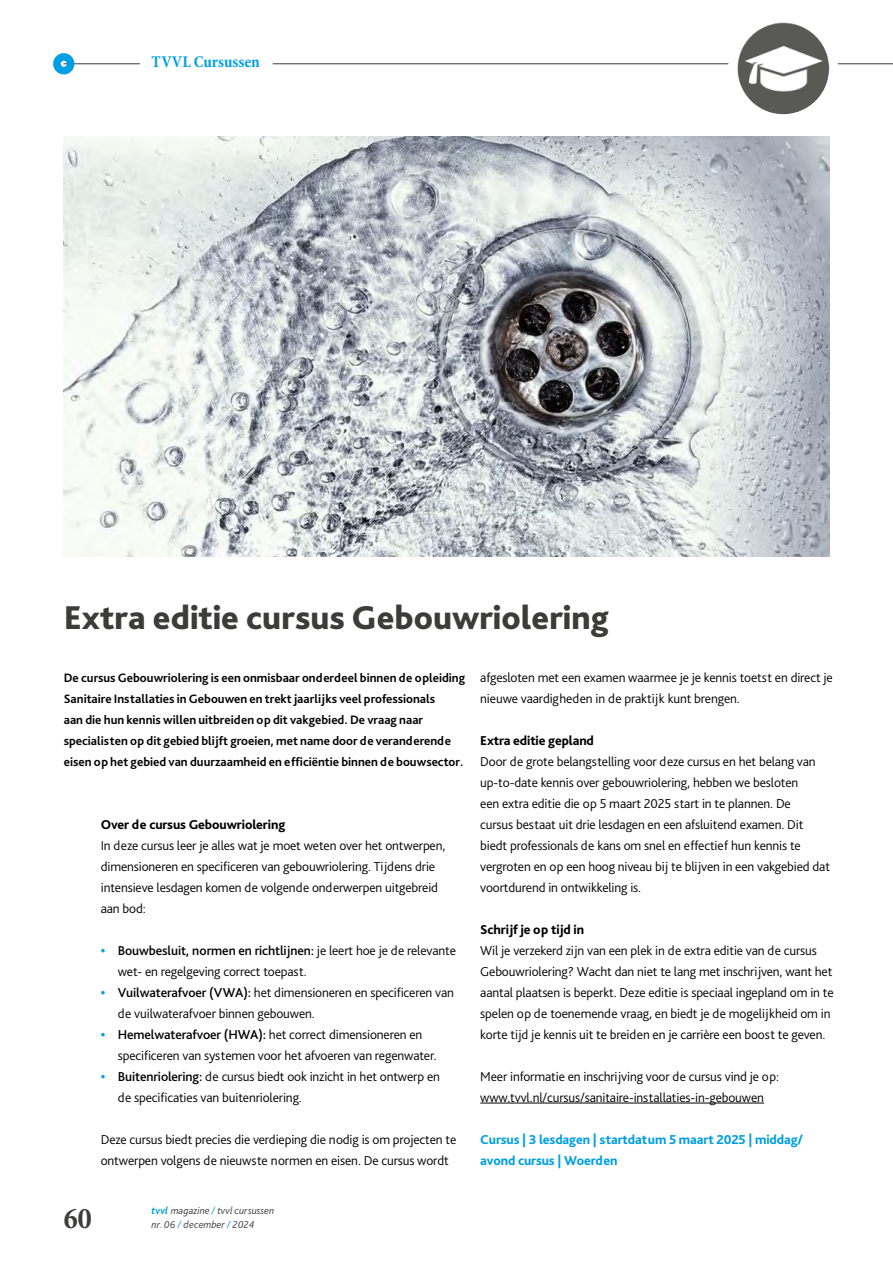
<style>
.page{position:relative;width:893px;height:1263px;background:#fff}
.page>*{position:absolute;margin:0;border:0;box-sizing:border-box;transform-origin:0 0}
.t1{font:800 34.5px "Bliss 2";color:#3c3c3b}
.t2{font:700 condensed 30px "Minion Pro";color:#3c3c3b}
.t3{font:700 condensed 16.5px "Minion Pro";color:#009fe3}
.t4{font:300 13.5px/21px "Bliss Pro";letter-spacing:-.01em;color:#000}
.t5{font:800 13.5px/21px "Bliss Pro";letter-spacing:-.01em;color:#009fe3}
.t6{font:800 13.5px "Bliss Pro";letter-spacing:-.01em;color:#000}
.t7{font:700 12.75px/21px "Bliss Pro";color:#000}
.t8{font:italic 300 10.5px/13.5px "Bliss Pro";color:#3c3c3b}
.s1{font-weight:800;color:#009fe3}
.s2{font-weight:500}
.s3{font-weight:700;color:#009fe3}
.s4{color:#009fe3}
</style>
<div class="page">
<img style="left:737px;top:22px;width:92px;height:92px;border-radius:46px">
<hr style="left:64px;top:63px;width:76px;height:1px;background:#3c3c3b">
<div style="left:53px;top:53px;width:21px;height:21px;border:8px solid #009fe3;border-radius:50%"></div>
<hr style="left:273px;top:63px;width:455px;height:1px;background:#3c3c3b">
<hr style="left:838px;top:63px;width:55px;height:1px;background:#3c3c3b">
<img style="left:64px;top:136px;width:765px;height:420px">
<hr style="left:480px;top:1103px;width:284px;height:1px;background:#000">
<p class="t3" style="left:152px;top:51px;width:110px">TVVL Cursussen</p>
<h1 class="t1" style="left:64px;top:596px;width:546px">Extra editie cursus Gebouwriolering</h1>
<p class="t4" style="left:480px;top:666px;width:354px">afgesloten met een examen waarmee je je kennis toetst en direct je nieuwe vaardigheden in de praktijk kunt brengen.</p>
<p class="t6" style="left:480px;top:732px;width:115px">Extra editie gepland</p>
<p class="t4" style="left:480px;top:750px;width:351px">Door de grote belangstelling voor deze cursus en het belang van up-to-date kennis over gebouwriolering, hebben we besloten<br>een extra editie die op 5 maart 2025 start in te plannen. De<br>cursus bestaat uit drie lesdagen en een afsluitend examen. Dit biedt professionals de kans om snel en effectief hun kennis te vergroten en op een hoog niveau bij te blijven in een vakgebied dat voortdurend in ontwikkeling is.</p>
<p class="t6" style="left:480px;top:921px;width:105px">Schrijf je op tijd in</p>
<p class="t4" style="left:480px;top:939px;width:355px">Wil je verzekerd zijn van een plek in de extra editie van de cursus Gebouwriolering? Wacht dan niet te lang met inschrijven, want het aantal plaatsen is beperkt. Deze editie is speciaal ingepland om in te spelen op de toenemende vraag, en biedt je de mogelijkheid om in korte tijd je kennis uit te breiden en je carrière een boost te geven.</p>
<p class="t4" style="left:480px;top:1065px;width:300px">Meer informatie en inschrijving voor de cursus vind je op: www.tvvl.nl/cursus/sanitaire-installaties-in-gebouwen</p>
<p class="t5" style="left:480px;top:1128px;width:324px">Cursus | 3 lesdagen | startdatum 5 maart 2025 | middag/ avond cursus | Woerden</p>
<p class="t7" style="left:64px;top:667px;width:403px">De cursus Gebouwriolering is een onmisbaar onderdeel binnen de opleiding Sanitaire Installaties in Gebouwen en trekt jaarlijks veel professionals<br>aan die hun kennis willen uitbreiden op dit vakgebied. De vraag naar specialisten op dit gebied blijft groeien, met name door de veranderende eisen op het gebied van duurzaamheid en efficiëntie binnen de bouwsector.</p>
<p class="t6" style="left:101px;top:816px;width:186px">Over de cursus Gebouwriolering</p>
<p class="t4" style="left:101px;top:834px;width:346px">In deze cursus leer je alles wat je moet weten over het ontwerpen, dimensioneren en specificeren van gebouwriolering. Tijdens drie intensieve lesdagen komen de volgende onderwerpen uitgebreid aan bod:</p>
<p class="t4" style="left:118px;top:939px;width:340px;text-indent:-17px"><span class="s1">•</span> <span class="s2">Bouwbesluit, normen en richtlijnen:</span> je leert hoe je de relevante wet- en regelgeving correct toepast.</p>
<p class="t4" style="left:118px;top:981px;width:338px;text-indent:-17px"><span class="s1">•</span> <span class="s2">Vuilwaterafvoer (VWA):</span> het dimensioneren en specificeren van de vuilwaterafvoer binnen gebouwen.</p>
<p class="t4" style="left:118px;top:1023px;width:321px;text-indent:-17px"><span class="s1">•</span> <span class="s2">Hemelwaterafvoer (HWA):</span> het correct dimensioneren en specificeren van systemen voor het afvoeren van regenwater.</p>
<p class="t4" style="left:118px;top:1065px;width:324px;text-indent:-17px"><span class="s1">•</span> <span class="s2">Buitenriolering:</span> de cursus biedt ook inzicht in het ontwerp en de specificaties van buitenriolering.</p>
<p class="t4" style="left:101px;top:1128px;width:357px">Deze cursus biedt precies die verdieping die nodig is om projecten te ontwerpen volgens de nieuwste normen en eisen. De cursus wordt</p>
<h2 class="t2" style="left:64px;top:1197px;width:29px">60</h2>
<p class="t8" style="left:152px;top:1204px;width:124px"><span class="s3">tvvl</span> magazine <span class="s4">/</span> tvvl cursussen nr<span class="s4">.</span> 06 <span class="s4">/</span> december <span class="s4">/</span> 2024</p>
</div>
